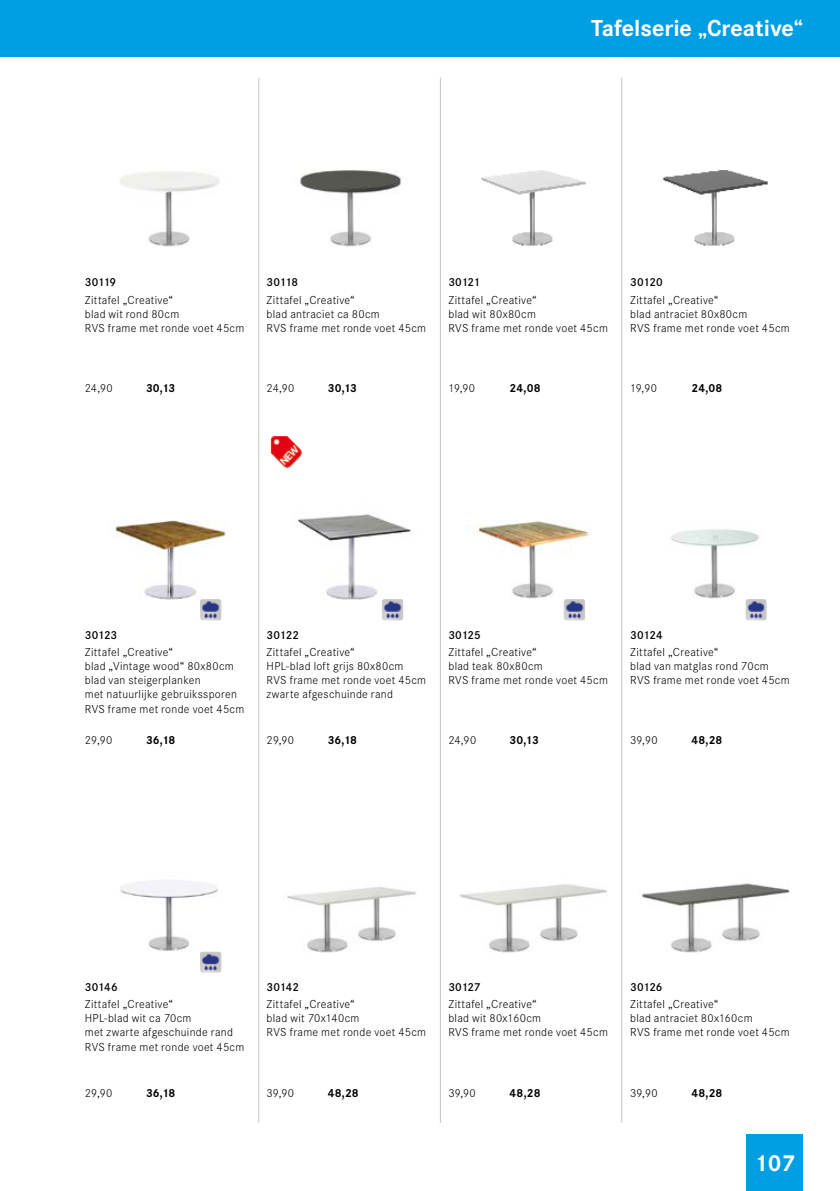
<style>
.page{position:relative;width:840px;height:1191px;background:#fff}
.page>*{position:absolute;margin:0;border:0;box-sizing:border-box;transform-origin:0 0}
.t1{font:700 24px "Corporate S";color:#fff}
.t2{font:300 12px/14.2px "Corporate S";letter-spacing:.025em;color:#000}
.t3{font:600 12px "Corporate S";letter-spacing:-.03em;color:#000}
.t4{font:700 12px "Corporate S";letter-spacing:-.005em;color:#000}
</style>
<div class="page">
<img style="left:120px;top:171px;width:100px;height:76px">
<img style="left:300px;top:170px;width:101px;height:77px">
<img style="left:481px;top:170px;width:105px;height:76px">
<img style="left:663px;top:170px;width:105px;height:76px">
<img style="left:114px;top:520px;width:112px;height:82px">
<img style="left:298px;top:514px;width:114px;height:86px">
<img style="left:270px;top:436px;width:32px;height:32px">
<img style="left:477px;top:521px;width:113px;height:81px">
<img style="left:671px;top:529px;width:96px;height:73px">
<img style="left:120px;top:880px;width:102px;height:74px">
<img style="left:287px;top:887px;width:129px;height:66px">
<img style="left:460px;top:884px;width:147px;height:69px">
<img style="left:642px;top:883px;width:148px;height:70px">
<img style="left:200px;top:599px;width:21px;height:21px">
<img style="left:381px;top:599px;width:22px;height:21px">
<img style="left:563px;top:599px;width:21px;height:21px">
<img style="left:745px;top:599px;width:21px;height:21px">
<img style="left:200px;top:951px;width:21px;height:21px">
<hr style="left:621px;top:78px;width:1px;height:1045px;background:#c5c5c5">
<hr style="left:258px;top:78px;width:1px;height:1045px;background:#c5c5c5">
<hr style="left:440px;top:78px;width:1px;height:1045px;background:#c5c5c5">
<div style="left:746px;top:1134px;width:56px;height:57px;background:#009ee3"></div>
<div style="left:0;top:0;width:839px;height:57px;background:#009ee3"></div>
<h1 class="t1" style="left:590px;top:12px;width:213px">Tafelserie „Creative“</h1>
<p class="t3" style="left:85px;top:274px;width:33px">30119</p>
<p class="t3" style="left:266px;top:274px;width:33px">30118</p>
<p class="t3" style="left:448px;top:274px;width:33px">30121</p>
<p class="t3" style="left:630px;top:274px;width:34px">30120</p>
<p class="t2" style="left:85px;top:292px;width:161px">Zittafel „Creative“<br>blad wit rond 80cm<br>RVS frame met ronde voet 45cm</p>
<p class="t2" style="left:266px;top:292px;width:161px">Zittafel „Creative“<br>blad antraciet ca 80cm<br>RVS frame met ronde voet 45cm</p>
<p class="t2" style="left:448px;top:292px;width:161px">Zittafel „Creative“<br>blad wit 80x80cm<br>RVS frame met ronde voet 45cm</p>
<p class="t2" style="left:629px;top:292px;width:161px">Zittafel „Creative“<br>blad antraciet 80x80cm<br>RVS frame met ronde voet 45cm</p>
<p class="t4" style="left:146px;top:380px;width:31px">30,13</p>
<p class="t4" style="left:327px;top:380px;width:31px">30,13</p>
<p class="t4" style="left:509px;top:380px;width:32px">24,08</p>
<p class="t4" style="left:691px;top:380px;width:32px">24,08</p>
<p class="t2" style="left:85px;top:380px;width:29px">24,90</p>
<p class="t2" style="left:266px;top:380px;width:29px">24,90</p>
<p class="t2" style="left:448px;top:380px;width:28px">19,90</p>
<p class="t2" style="left:629px;top:380px;width:28px">19,90</p>
<p class="t3" style="left:85px;top:626px;width:34px">30123</p>
<p class="t3" style="left:266px;top:626px;width:34px">30122</p>
<p class="t3" style="left:448px;top:626px;width:34px">30125</p>
<p class="t3" style="left:630px;top:626px;width:34px">30124</p>
<p class="t2" style="left:85px;top:644px;width:161px">Zittafel „Creative“<br>blad „Vintage wood“ 80x80cm blad van steigerplanken<br>met natuurlijke gebruikssporen<br>RVS frame met ronde voet 45cm</p>
<p class="t2" style="left:266px;top:644px;width:161px">Zittafel „Creative“<br>HPL-blad loft grijs 80x80cm<br>RVS frame met ronde voet 45cm zwarte afgeschuinde rand</p>
<p class="t2" style="left:448px;top:644px;width:161px">Zittafel „Creative“<br>blad teak 80x80cm<br>RVS frame met ronde voet 45cm</p>
<p class="t2" style="left:629px;top:644px;width:161px">Zittafel „Creative“<br>blad van matglas rond 70cm<br>RVS frame met ronde voet 45cm</p>
<p class="t4" style="left:146px;top:732px;width:31px">36,18</p>
<p class="t4" style="left:327px;top:732px;width:31px">36,18</p>
<p class="t4" style="left:509px;top:732px;width:31px">30,13</p>
<p class="t4" style="left:691px;top:732px;width:32px">48,28</p>
<p class="t2" style="left:85px;top:733px;width:29px">29,90</p>
<p class="t2" style="left:266px;top:733px;width:29px">29,90</p>
<p class="t2" style="left:448px;top:733px;width:29px">24,90</p>
<p class="t2" style="left:629px;top:733px;width:29px">39,90</p>
<p class="t3" style="left:85px;top:978px;width:34px">30146</p>
<p class="t3" style="left:266px;top:978px;width:34px">30142</p>
<p class="t3" style="left:448px;top:978px;width:34px">30127</p>
<p class="t3" style="left:630px;top:978px;width:34px">30126</p>
<p class="t2" style="left:85px;top:996px;width:161px">Zittafel „Creative“<br>HPL-blad wit ca 70cm<br>met zwarte afgeschuinde rand<br>RVS frame met ronde voet 45cm</p>
<p class="t2" style="left:266px;top:996px;width:161px">Zittafel „Creative“<br>blad wit 70x140cm<br>RVS frame met ronde voet 45cm</p>
<p class="t2" style="left:448px;top:996px;width:161px">Zittafel „Creative“<br>blad wit 80x160cm<br>RVS frame met ronde voet 45cm</p>
<p class="t2" style="left:629px;top:996px;width:161px">Zittafel „Creative“<br>blad antraciet 80x160cm<br>RVS frame met ronde voet 45cm</p>
<p class="t4" style="left:146px;top:1084px;width:31px">36,18</p>
<p class="t4" style="left:327px;top:1084px;width:32px">48,28</p>
<p class="t4" style="left:509px;top:1084px;width:32px">48,28</p>
<p class="t4" style="left:691px;top:1084px;width:32px">48,28</p>
<p class="t2" style="left:85px;top:1085px;width:29px">29,90</p>
<p class="t2" style="left:266px;top:1085px;width:29px">39,90</p>
<p class="t2" style="left:448px;top:1085px;width:29px">39,90</p>
<p class="t2" style="left:629px;top:1085px;width:29px">39,90</p>
<h1 class="t1" style="left:753px;top:1146px;width:43px">107</h1>
</div>
